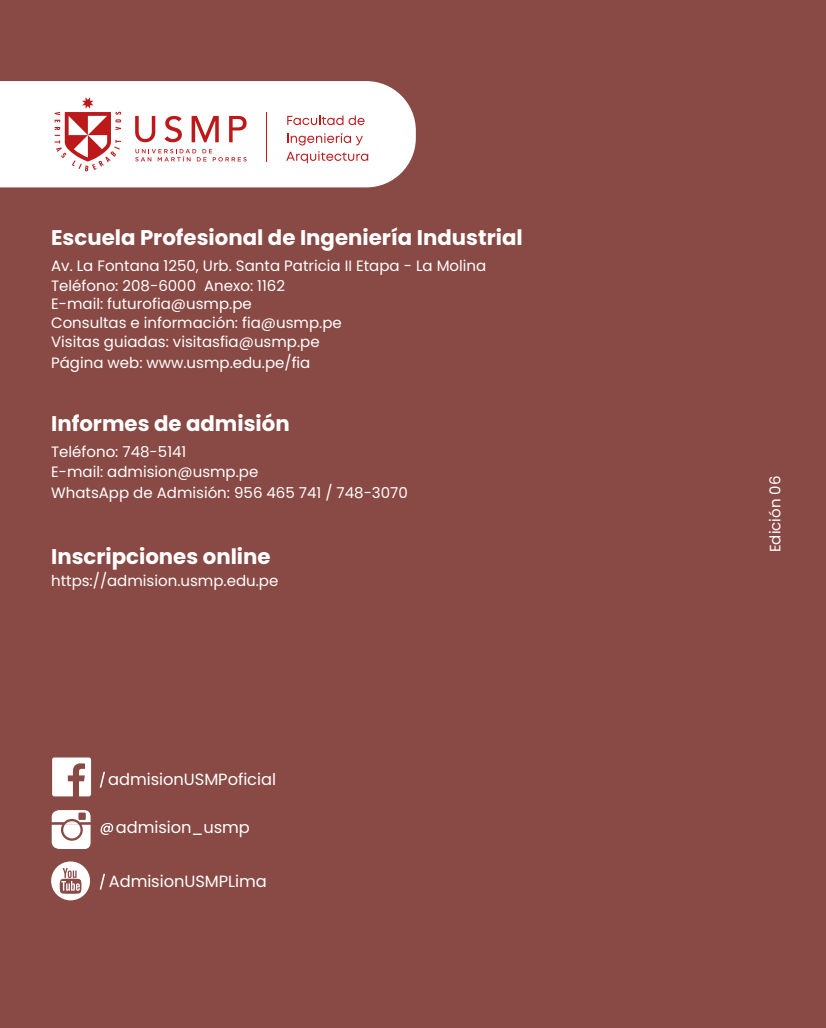
<style>
.page{position:relative;width:826px;height:1028px;background:#fff}
.page>*{position:absolute;margin:0;border:0;box-sizing:border-box;transform-origin:0 0}
.t1{font:21.25px "Poppins";color:#fff}
.t2{font:16.25px "Poppins";letter-spacing:-.005em;color:#fff}
.t3{font:15px/19.1px "Poppins";color:#fff}
</style>
<div class="page">
<div style="left:0;top:0;width:825px;height:1028px;background:#894944"></div>
<div style="left:0;top:81px;width:415px;height:106px;background:#fff"></div>
<hr style="left:266px;top:112px;width:1px;height:49px;background:#bd191a">
<svg style="left:287px;top:115px;width:77px;height:10px"></svg>
<svg style="left:287px;top:133px;width:76px;height:12px"></svg>
<svg style="left:286px;top:151px;width:82px;height:12px"></svg>
<svg style="left:135px;top:149px;width:111px;height:12px"></svg>
<svg style="left:135px;top:116px;width:20px;height:26px"></svg>
<svg style="left:164px;top:116px;width:18px;height:26px"></svg>
<svg style="left:191px;top:116px;width:28px;height:26px"></svg>
<svg style="left:229px;top:116px;width:17px;height:26px"></svg>
<svg style="left:55px;top:97px;width:66px;height:74px;background:#eab6b6"></svg>
<svg style="left:52px;top:757px;width:39px;height:39px"></svg>
<svg style="left:52px;top:810px;width:39px;height:39px;background:#e6d9d8"></svg>
<svg style="left:51px;top:861px;width:39px;height:39px"></svg>
<svg style="left:100px;top:771px;width:5px;height:16px"></svg>
<svg style="left:100px;top:873px;width:5px;height:16px"></svg>
<svg style="left:101px;top:823px;width:12px;height:12px"></svg>
<h1 class="t1" style="left:51px;top:225px;width:473px">Escuela Profesional de Ingeniería Industrial</h1>
<p class="t3" style="left:51px;top:256px;width:436px">Av. La Fontana 1250, Urb. Santa Patricia II Etapa - La Molina Teléfono: 208-6000 Anexo: 1162<br>E-mail: futurofia@usmp.pe<br>Consultas e información: fia@usmp.pe<br>Visitas guiadas: visitasfia@usmp.pe</p>
<p class="t3" style="left:51px;top:353px;width:261px">Página web: www.usmp.edu.pe/fia</p>
<h1 class="t1" style="left:51px;top:411px;width:240px">Informes de admisión</h1>
<p class="t3" style="left:51px;top:442px;width:358px;line-height:20.4px">Teléfono: 748-5141<br>E-mail: admision@usmp.pe<br>WhatsApp de Admisión: 956 465 741 / 748-3070</p>
<h1 class="t1" style="left:51px;top:544px;width:221px">Inscripciones online</h1>
<p class="t3" style="left:51px;top:571px;width:229px">https://admision.usmp.edu.pe</p>
<p class="t2" style="left:108px;top:770px;width:169px">admisionUSMPoficial</p>
<p class="t2" style="left:116px;top:818px;width:135px">admision_usmp</p>
<p class="t2" style="left:109px;top:872px;width:159px">AdmisionUSMPLima</p>
<p class="t3" style="left:765px;top:552px;width:78px;rotate:-90deg">Edición 06</p>
</div>
